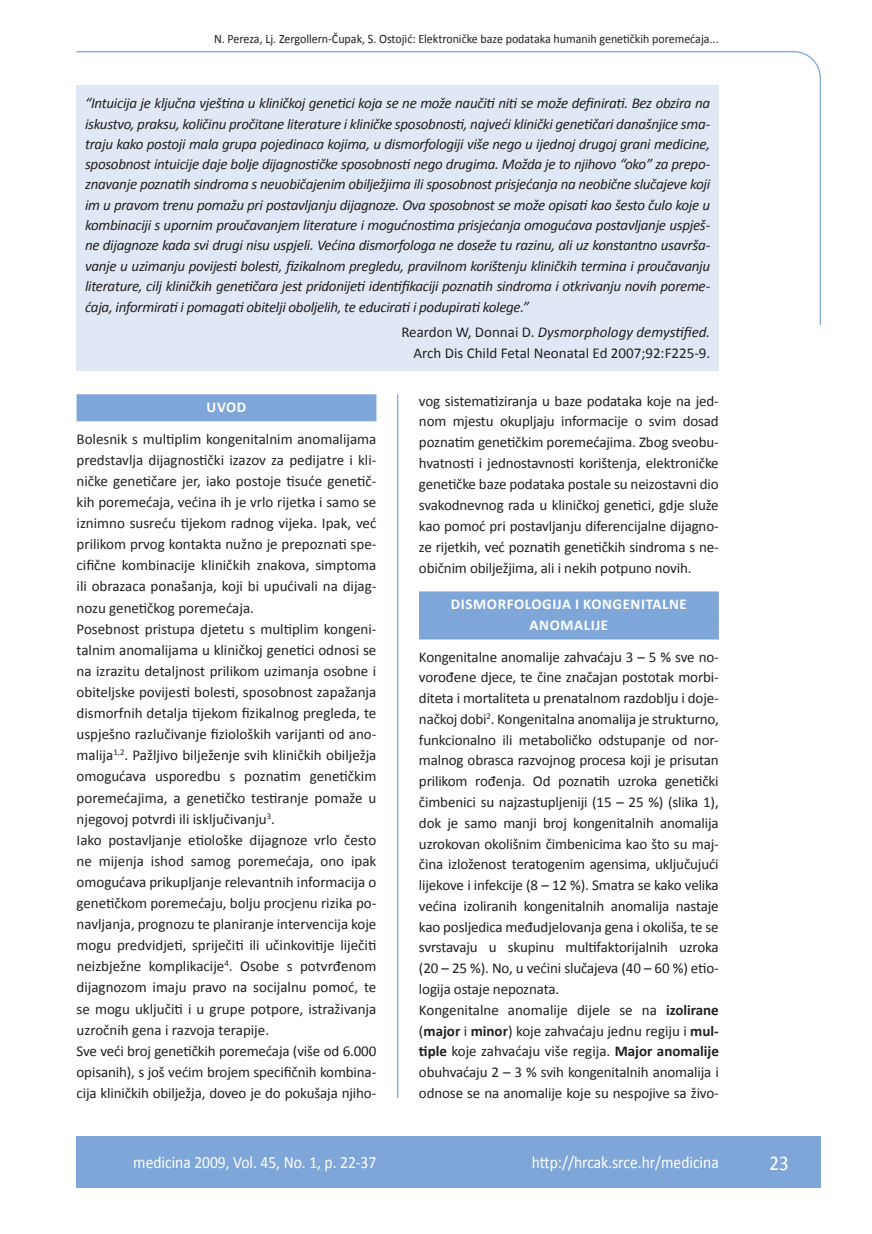
<style>
.page{position:relative;width:872px;height:1234px;background:#fff}
.page>*{position:absolute;margin:0;border:0;box-sizing:border-box;transform-origin:0 0}
.t1{font:21px "Calibri";color:#fff;scale:.9 1}
.t2{font:17.25px "Calibri";color:#fff;scale:.9 1}
.osnovni_tekst{font:15px/21.1px "Calibri";letter-spacing:-.01em;color:#231f20;text-align:justify}
.osnovni_tekst-2{font:italic 15px/20.4px "Calibri";letter-spacing:-.02em;color:#231f20;text-align:justify}
.naslov_ruler{font:700 15px "Calibri";letter-spacing:.04em;color:#fff}
.glava{font:12.75px "Calibri";color:#231f20;scale:.94 1}
.s1{font-style:italic}
.s2{font-weight:700}
</style>
<div class="page">
<svg style="left:76px;top:51px;width:745px;height:275px"></svg>
<div style="left:77px;top:1135px;width:744px;height:51px;background:#7ea6d8"></div>
<hr style="left:397px;top:394px;width:1px;height:703px;background:#7ea6d8">
<div style="left:419px;top:591px;width:300px;height:27px;background:#7ea6d8"></div>
<div style="left:419px;top:612px;width:300px;height:27px;background:#7ea6d8"></div>
<div style="left:77px;top:85px;width:642px;height:285px;background:#e1e8f5"></div>
<div style="left:77px;top:394px;width:299px;height:27px;background:#7ea6d8"></div>
<p class="glava" style="left:214px;top:30px;width:538px">N. Pereza, Lj. Zergollern-Čupak, S. Ostojić: Elektroničke baze podataka humanih genetičkih poremećaja...</p>
<p class="osnovni_tekst-2" style="left:85px;top:92px;width:627px">“Intuicija je ključna vještina u kliničkoj genetici koja se ne može naučiti niti se može definirati. Bez obzira na iskustvo, praksu, količinu pročitane literature i kliničke sposobnosti, najveći klinički genetičari današnjice sma&shy;traju kako postoji mala grupa pojedinaca kojima, u dismorfologiji više nego u ijednoj drugoj grani medicine, sposobnost intuicije daje bolje dijagnostičke sposobnosti nego drugima. Možda je to njihovo “oko” za prepo&shy;znavanje poznatih sindroma s neuobičajenim obilježjima ili sposobnost prisjećanja na neobične slučajeve koji im u pravom trenu pomažu pri postavljanju dijagnoze. Ova sposobnost se može opisati kao šesto čulo koje u kombinaciji s upornim proučavanjem literature i mogućnostima prisjećanja omogućava postavljanje uspješ&shy;ne dijagnoze kada svi drugi nisu uspjeli. Većina dismorfologa ne doseže tu razinu, ali uz konstantno usavrša&shy;vanje u uzimanju povijesti bolesti, fizikalnom pregledu, pravilnom korištenju kliničkih termina i proučavanju literature, cilj kliničkih genetičara jest pridonijeti identifikaciji poznatih sindroma i otkrivanju novih poreme&shy;ćaja, informirati i pomagati obitelji oboljelih, te educirati i podupirati kolege.”</p>
<p class="osnovni_tekst" style="left:401px;top:321px;width:310px;text-align:right">Reardon W, Donnai D. <span class="s1">Dysmorphology demystified.<br></span>Arch Dis Child Fetal Neonatal Ed 2007;92:F225-9.</p>
<p class="naslov_ruler" style="left:207px;top:397px;width:41px">UVOD</p>
<p class="osnovni_tekst" style="left:77px;top:427px;width:301px">Bolesnik s multiplim kongenitalnim anomalijama predstavlja dijagnostički izazov za pedijatre i kli&shy;ničke genetičare jer, iako postoje tisuće genetič&shy;kih poremećaja, većina ih je vrlo rijetka i samo se iznimno susreću tijekom radnog vijeka. Ipak, već prilikom prvog kontakta nužno je prepoznati spe&shy;cifične kombinacije kliničkih znakova, simptoma ili obrazaca ponašanja, koji bi upućivali na dijag&shy;nozu genetičkog poremećaja.</p>
<p class="osnovni_tekst" style="left:77px;top:617px;width:301px">Posebnost pristupa djetetu s multiplim kongeni&shy;talnim anomalijama u kliničkoj genetici odnosi se na izrazitu detaljnost prilikom uzimanja osobne i obiteljske povijesti bolesti, sposobnost zapažanja dismorfnih detalja tijekom fizikalnog pregleda, te uspješno razlučivanje fizioloških varijanti od ano&shy;malija<sup>1,2</sup>. Pažljivo bilježenje svih kliničkih obilježja omogućava usporedbu s poznatim genetičkim poremećajima, a genetičko testiranje pomaže u njegovoj potvrdi ili isključivanju<sup>3</sup>.</p>
<p class="osnovni_tekst" style="left:77px;top:828px;width:301px">Iako postavljanje etiološke dijagnoze vrlo često ne mijenja ishod samog poremećaja, ono ipak omogućava prikupljanje relevantnih informacija o genetičkom poremećaju, bolju procjenu rizika po&shy;navljanja, prognozu te planiranje intervencija koje mogu predvidjeti, spriječiti ili učinkovitije liječiti neizbježne komplikacije<sup>4</sup>. Osobe s potvrđenom dijagnozom imaju pravo na socijalnu pomoć, te se mogu uključiti i u grupe potpore, istraživanja uzročnih gena i razvoja terapije.</p>
<p class="osnovni_tekst" style="left:77px;top:1039px;width:301px">Sve veći broj genetičkih poremećaja (više od 6.000 opisanih), s još većim brojem specifičnih kombina&shy;cija kliničkih obilježja, doveo je do pokušaja njiho-</p>
<p class="osnovni_tekst" style="left:419px;top:389px;width:301px">vog sistematiziranja u baze podataka koje na jed&shy;nom mjestu okupljaju informacije o svim dosad poznatim genetičkim poremećajima. Zbog sveobu&shy;hvatnosti i jednostavnosti korištenja, elektroničke genetičke baze podataka postale su neizostavni dio svakodnevnog rada u kliničkoj genetici, gdje služe kao pomoć pri postavljanju diferencijalne dijagno&shy;ze rijetkih, već poznatih genetičkih sindroma s ne&shy;običnim obilježjima, ali i nekih potpuno novih.</p>
<p class="naslov_ruler" style="left:451px;top:594px;width:237px">DISMORFOLOGIJA I KONGENITALNE</p>
<p class="naslov_ruler" style="left:529px;top:615px;width:80px">ANOMALIJE</p>
<p class="osnovni_tekst" style="left:419px;top:645px;width:301px;line-height:20.7px">Kongenitalne anomalije zahvaćaju 3 – 5 % sve no&shy;vorođene djece, te čine značajan postotak morbi&shy;diteta i mortaliteta u prenatalnom razdoblju i doje&shy;načkoj dobi<sup>2</sup>. Kongenitalna anomalija je strukturno, funkcionalno ili metaboličko odstupanje od nor&shy;malnog obrasca razvojnog procesa koji je prisutan prilikom rođenja. Od poznatih uzroka genetički čimbenici su najzastupljeniji (15 – 25 %) (slika 1), dok je samo manji broj kongenitalnih anomalija uzrokovan okolišnim čimbenicima kao što su maj&shy;čina izloženost teratogenim agensima, uključujući lijekove i infekcije (8 – 12 %). Smatra se kako velika većina izoliranih kongenitalnih anomalija nastaje kao posljedica međudjelovanja gena i okoliša, te se svrstavaju u skupinu multifaktorijalnih uzroka (20 – 25 %). No, u većini slučajeva (40 – 60 %) etio&shy;logija ostaje nepoznata.</p>
<p class="osnovni_tekst" style="left:419px;top:998px;width:301px;line-height:20.7px">Kongenitalne anomalije dijele se na <span class="s2">izolirane </span>(<span class="s2">major</span> i <span class="s2">minor</span>) koje zahvaćaju jednu regiju i <span class="s2">mul&shy;tiple</span> koje zahvaćaju više regija. <span class="s2">Major anomalije </span>obuhvaćaju 2 – 3 % svih kongenitalnih anomalija i odnose se na anomalije koje su nespojive sa živo-</p>
<p class="t2" style="left:133px;top:1151px;width:272px">medicina 2009, Vol. 45, No. 1, p. 22-37</p>
<p class="t2" style="left:532px;top:1151px;width:209px">http://hrcak.srce.hr/medicina</p>
<p class="t1" style="left:769px;top:1149px;width:23px">23</p>
</div>
